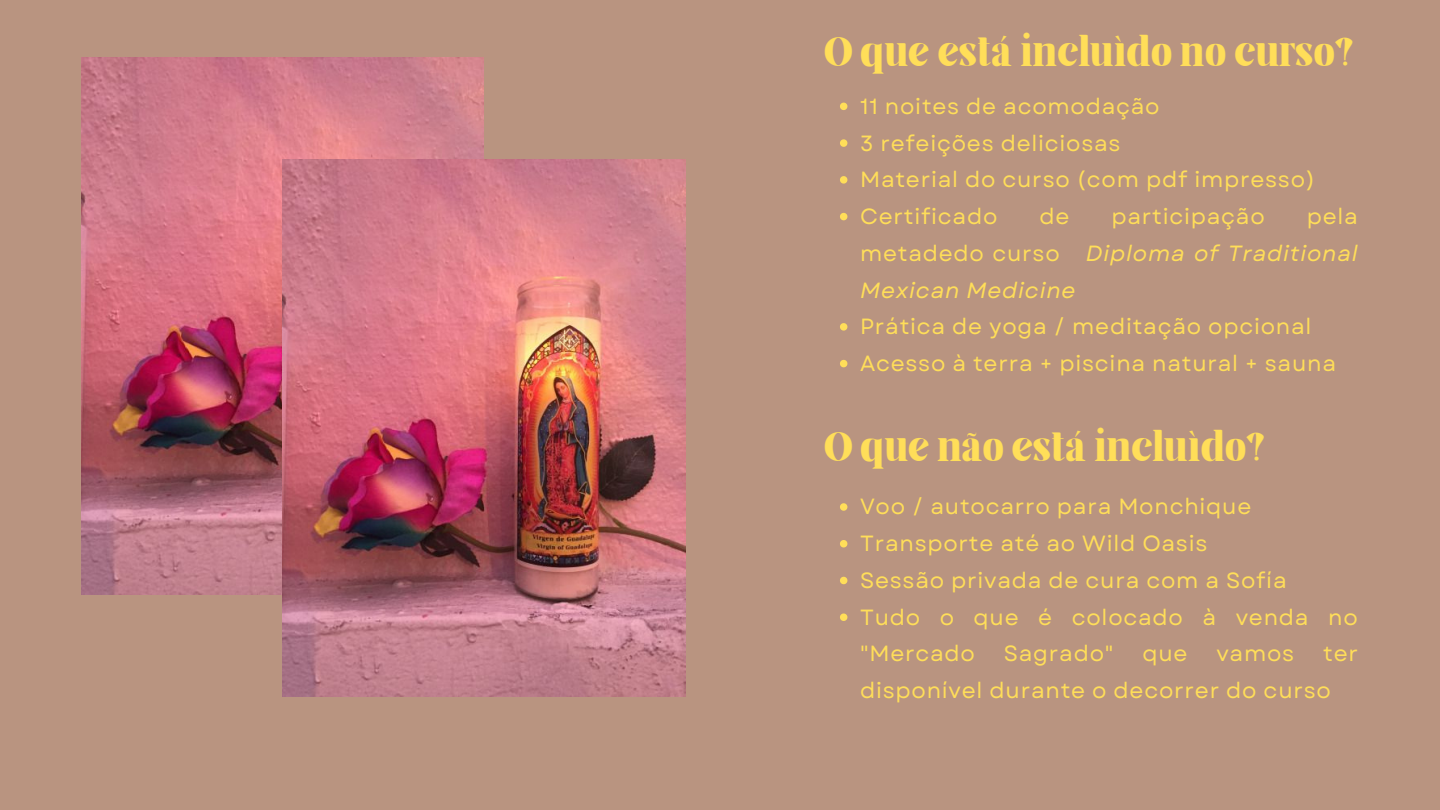
<style>
.page{position:relative;width:1440px;height:810px;background:#b99480}
.page>*{position:absolute;margin:0;border:0;box-sizing:border-box;transform-origin:0 0}
.t1{font:40px "Elika Gorica";color:#ffde59}
.t2{font:22px/36.8px "Garet";letter-spacing:.035em;color:#ffde59}
.t3{font:italic 22px/36.8px "Garet";letter-spacing:.035em;color:#ffde59;text-align:justify}
.s1{font-style:normal}
</style>
<div class="page">
<img style="left:81px;top:57px;width:403px;height:537px">
<svg style="left:840px;top:103px;width:7px;height:7px"></svg>
<svg style="left:840px;top:139px;width:7px;height:8px"></svg>
<svg style="left:840px;top:176px;width:7px;height:8px"></svg>
<svg style="left:840px;top:213px;width:7px;height:7px"></svg>
<svg style="left:840px;top:323px;width:7px;height:8px"></svg>
<svg style="left:840px;top:360px;width:7px;height:7px"></svg>
<svg style="left:840px;top:503px;width:7px;height:8px"></svg>
<svg style="left:840px;top:540px;width:7px;height:7px"></svg>
<svg style="left:840px;top:577px;width:7px;height:7px"></svg>
<svg style="left:840px;top:613px;width:7px;height:8px"></svg>
<img style="left:282px;top:159px;width:403px;height:537px">
<h1 class="t1" style="left:824px;top:36px;width:532px">O que está incluído no curso?</h1>
<p class="t2" style="left:860px;top:88px;width:457px">11 noites de acomodação<br>3 refeições deliciosas<br>Material do curso (com pdf impresso)<br>Certificado</p>
<p class="t3" style="left:860px;top:198px;width:499px;text-indent:447px"><span class="s1">pela metadedo curso</span> Diploma of Traditional Mexican Medicine</p>
<p class="t2" style="left:860px;top:308px;width:477px">Prática de yoga / meditação opcional<br>Acesso à terra + piscina natural + sauna</p>
<p class="t2" style="left:1039px;top:198px;width:31px">de</p>
<p class="t2" style="left:1111px;top:198px;width:155px">participação</p>
<h1 class="t1" style="left:824px;top:431px;width:443px">O que não está incluído?</h1>
<p class="t2" style="left:860px;top:489px;width:499px">Voo / autocarro para Monchique<br>Transporte até ao Wild Oasis<br>Sessão privada de cura com a Sofía<br>Tudo o que é colocado à venda no "Mercado</p>
<p class="t2" style="left:1004px;top:636px;width:111px">Sagrado"</p>
<p class="t2" style="left:1142px;top:636px;width:47px">que</p>
<p class="t2" style="left:1216px;top:636px;width:79px">vamos</p>
<p class="t2" style="left:860px;top:636px;width:500px;text-indent:463px">ter disponível durante o decorrer do curso</p>
</div>
